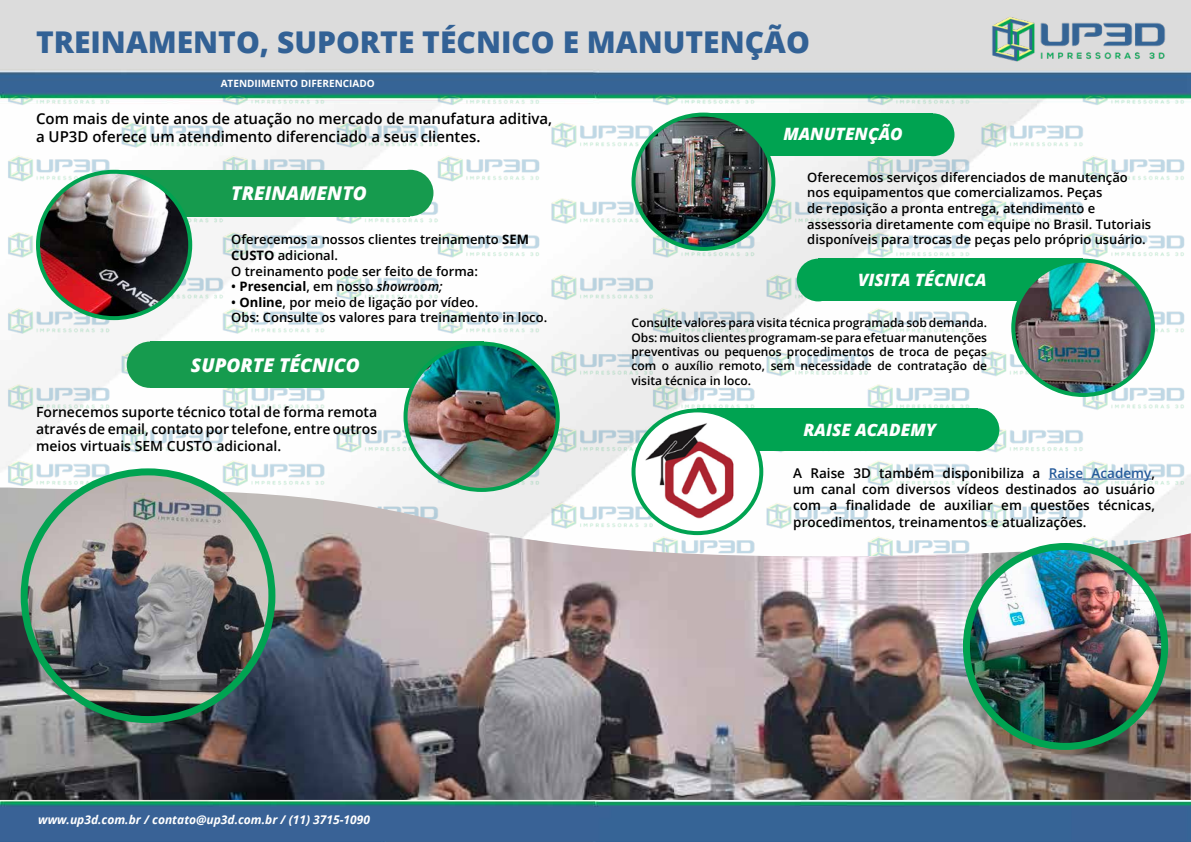
<style>
.page{position:relative;width:1191px;height:842px;background:#fff}
.page>*{position:absolute;margin:0;border:0;box-sizing:border-box;transform-origin:0 0}
.t1{font:800 30px "Open Sans";color:#326195}
.t2{font:italic 800 19px "Open Sans";color:#fff}
.t3{font:italic 800 17px "Open Sans";color:#fff}
.t4{font:600 15px/18px "Open Sans";color:#000}
.t5{font:600 14px/16.8px "Open Sans";color:#000;text-align:justify}
.t6{font:600 13.5px/16.2px "Open Sans";color:#000;text-align:justify}
.t7{font:600 13px/15.6px "Open Sans";color:#000}
.t8{font:700 13px "Open Sans";color:#000}
.t9{font:600 12px/14.4px "Open Sans";color:#000;text-align:justify}
.t10{font:italic 700 12px "Open Sans";color:#fff}
.t11{font:700 10px "Open Sans";color:#fff}
.s1{font-weight:700}
.s2{font-weight:600}
.s3{font-weight:600;font-style:italic}
.s4{color:#265b9b}
</style>
<div class="page">
<img style="left:0;top:0;width:1190px;height:842px">
<img style="left:986px;top:15px;width:185px;height:49px">
<img style="left:0;top:97px;width:1191px;height:703px">
<div style="left:150px;top:342px;width:334px;height:46px;background:#169b4e"></div>
<div style="left:127px;top:342px;width:46px;height:46px;background:#169b4e;border-radius:50%"></div>
<img style="left:405px;top:344px;width:153px;height:142px">
<div style="left:403px;top:342px;width:157px;height:150px;border:4px solid #00a351;border-radius:50%"></div>
<img style="left:0;top:486px;width:1190px;height:314px">
<div style="left:120px;top:170px;width:290px;height:46px;background:#169b4e"></div>
<div style="left:387px;top:170px;width:46px;height:46px;background:#169b4e;border-radius:50%"></div>
<img style="left:38px;top:172px;width:152px;height:146px">
<div style="left:36px;top:170px;width:156px;height:150px;border:4px solid #00a351;border-radius:50%"></div>
<div style="left:818px;top:259px;width:265px;height:42px;background:#00a351"></div>
<div style="left:796px;top:259px;width:43px;height:42px;background:#00a351;border-radius:50%"></div>
<img style="left:1013px;top:261px;width:140px;height:134px">
<div style="left:1011px;top:259px;width:144px;height:138px;border:4px solid #00a351;border-radius:50%"></div>
<hr style="left:1048px;top:479px;width:103px;height:1px;background:#265b9b">
<div style="left:697px;top:409px;width:281px;height:42px;background:#00a351"></div>
<div style="left:956px;top:408px;width:43px;height:43px;background:#00a351;border-radius:50%"></div>
<img style="left:633px;top:410px;width:128px;height:123px">
<div style="left:631px;top:408px;width:132px;height:127px;border:4px solid #00a351;border-radius:50%"></div>
<div style="left:703px;top:113px;width:230px;height:43px;background:#00a351"></div>
<div style="left:911px;top:113px;width:43px;height:43px;background:#00a351;border-radius:50%"></div>
<img style="left:633px;top:115px;width:140px;height:134px">
<div style="left:631px;top:113px;width:144px;height:138px;border:4px solid #00a351;border-radius:50%"></div>
<img style="left:24px;top:472px;width:248px;height:247px;border-radius:124px">
<div style="left:21px;top:468px;width:254px;height:255px;border:7px solid #00a351;border-radius:50%"></div>
<img style="left:966px;top:546px;width:198px;height:200px">
<div style="left:963px;top:543px;width:205px;height:207px;border:7px solid #00a351;border-radius:50%"></div>
<h1 class="t1" style="left:36px;top:19px;width:775px">TREINAMENTO, SUPORTE TÉCNICO E MANUTENÇÃO</h1>
<p class="t11" style="left:221px;top:76px;width:156px">ATENDIIMENTO DIFERENCIADO</p>
<p class="t4" style="left:36px;top:109px;width:518px">Com mais de vinte anos de atuação no mercado de manufatura aditiva, a UP3D oferece um atendimento diferenciado a seus clientes.</p>
<h3 class="t3" style="left:783px;top:121px;width:121px">MANUTENÇÃO</h3>
<h2 class="t2" style="left:231px;top:179px;width:137px">TREINAMENTO</h2>
<p class="t7" style="left:231px;top:232px;width:299px">Oferecemos a nossos clientes treinamento <span class="s1">SEM<br>CUSTO</span> adicional.<br>O treinamento pode ser feito de forma:</p>
<p class="t8" style="left:231px;top:277px;width:213px"><span class="s2">•</span> Presencial<span class="s2">, em nosso</span> <span class="s3">showroom;</span></p>
<p class="t7" style="left:231px;top:294px;width:317px">• <span class="s1">Online</span>, por meio de ligação por vídeo.<br>Obs: Consulte os valores para treinamento in loco.</p>
<h2 class="t2" style="left:191px;top:351px;width:170px">SUPORTE TÉCNICO</h2>
<p class="t5" style="left:36px;top:403px;width:343px">Fornecemos suporte técnico total de forma remota através de email, contato por telefone, entre outros meios virtuais SEM CUSTO adicional.</p>
<p class="t7" style="left:807px;top:169px;width:345px">Oferecemos serviços diferenciados de manutenção nos equipamentos que comercializamos. Peças<br>de reposição a pronta entrega, atendimento e assessoria diretamente com equipe no Brasil. Tutoriais disponíveis para trocas de peças pelo próprio usuário.</p>
<h3 class="t3" style="left:858px;top:267px;width:130px">VISITA TÉCNICA</h3>
<p class="t9" style="left:631px;top:315px;width:357px">Consulte valores para visita técnica programada sob demanda.<br>Obs: muitos clientes programam-se para efetuar manutenções preventivas ou pequenos procedimentos de troca de peças com o auxílio remoto, sem necessidade de contratação de visita técnica in loco.</p>
<h3 class="t3" style="left:803px;top:417px;width:134px">RAISE ACADEMY</h3>
<p class="t6" style="left:793px;top:465px;width:363px">A Raise 3D também disponibiliza a <span class="s4">Raise Academy</span>, um canal com diversos vídeos destinados ao usuário com a finalidade de auxiliar em questões técnicas, procedimentos, treinamentos e atualizações.</p>
<p class="t10" style="left:38px;top:811px;width:333px">www.up3d.com.br / contato@up3d.com.br / (11) 3715-1090</p>
</div>
